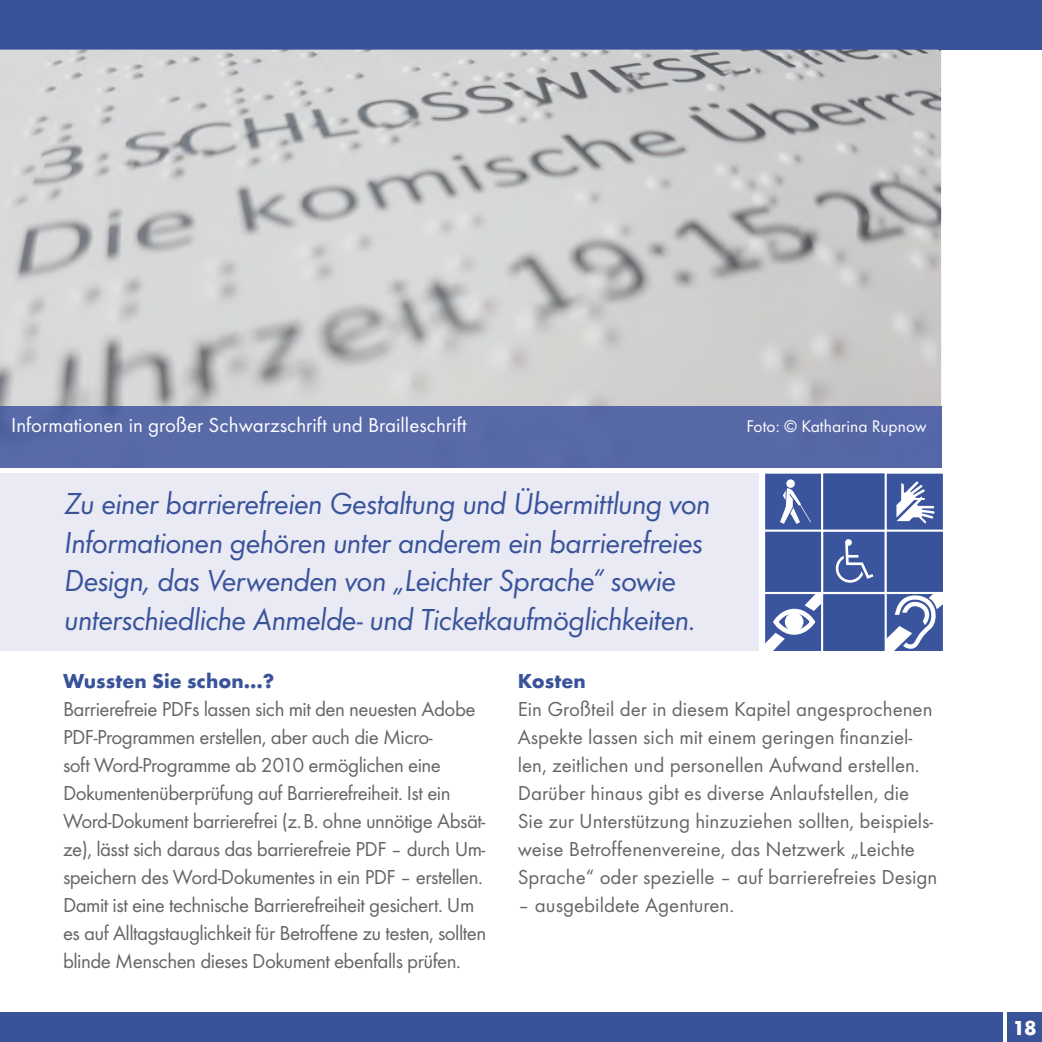
<style>
.page{position:relative;width:1042px;height:1042px;background:#fff}
.page>*{position:absolute;margin:0;border:0;box-sizing:border-box;transform-origin:0 0}
.t1{font:italic 31.5px/38.5px "Futura T";letter-spacing:-.025em;color:#39539b}
.t2{font:21px/28px "Futura T";letter-spacing:-.02em;color:#656564}
.t3{font:21px/28px "Futura T";color:#656564}
.t4{font:21px "Futura T";color:#fff}
.t5{font:700 21px "Futura T";color:#39539b}
.t6{font:700 21px "Futura T";color:#fff}
.t7{font:17.5px "Futura T";color:#fff}
</style>
<div class="page">
<div style="left:0;top:1012px;width:1002px;height:30px;background:#39539b"></div>
<div style="left:0;top:0;width:1042px;height:50px;background:#39539b"></div>
<div style="left:1007px;top:1012px;width:35px;height:30px;background:#39539b"></div>
<div style="left:0;top:473px;width:758px;height:178px;background:#e9eaf4"></div>
<div style="left:765px;top:473px;width:178px;height:178px;background:#39539b"></div>
<img style="left:0;top:50px;width:941px;height:357px">
<div style="left:0;top:407px;width:941px;height:61px;background:#5869a8"></div>
<svg style="left:766px;top:633px;width:19px;height:17px"></svg>
<svg style="left:804px;top:595px;width:16px;height:16px"></svg>
<div style="left:773px;top:609px;width:42px;height:26px;border:5px solid #fff;border-radius:50%"></div>
<div style="left:785px;top:612px;width:18px;height:19px;background:#fff;border-radius:50%"></div>
<div style="left:763px;top:592px;width:60px;height:61px;border:2px solid #fff"></div>
<div style="left:786px;top:479px;width:9px;height:9px;background:#fff;border-radius:50%"></div>
<svg style="left:780px;top:488px;width:31px;height:36px"></svg>
<div style="left:763px;top:471px;width:60px;height:61px;border:2px solid #fff"></div>
<svg style="left:896px;top:481px;width:39px;height:43px"></svg>
<div style="left:884px;top:471px;width:61px;height:61px;border:2px solid #fff"></div>
<svg style="left:887px;top:595px;width:55px;height:55px"></svg>
<div style="left:884px;top:592px;width:61px;height:61px;border:2px solid #fff"></div>
<svg style="left:836px;top:544px;width:37px;height:39px"></svg>
<div style="left:845px;top:539px;width:7px;height:7px;background:#fff;border-radius:50%"></div>
<div style="left:821px;top:529px;width:66px;height:65px;border:2px solid #fff"></div>
<div style="left:763px;top:472px;width:182px;height:181px;border:2px solid #fff"></div>
<p class="t4" style="left:11px;top:413px;width:457px">Informationen in großer Schwarzschrift und Brailleschrift</p>
<p class="t7" style="left:746px;top:416px;width:182px">Foto: © Katharina Rupnow</p>
<h1 class="t1" style="left:64px;top:484px;width:648px">Zu einer barrierefreien Gestaltung und Übermittlung von Informationen gehören unter anderem ein barrierefreies Design, das Verwenden von „Leichter Sprache“ sowie unterschiedliche Anmelde- und Ticketkaufmöglichkeiten.</h1>
<p class="t5" style="left:63px;top:668px;width:213px">Wussten Sie schon…?</p>
<p class="t2" style="left:63px;top:695px;width:425px">Barrierefreie PDFs lassen sich mit den neuesten Adobe PDF-Programmen erstellen, aber auch die Micro-<br>soft Word-Programme ab 2010 ermöglichen eine Dokumentenüberprüfung auf Barrierefreiheit. Ist ein Word-Dokument barrierefrei (z. B. ohne unnötige Absät&shy;ze), lässt sich daraus das barrierefreie PDF – durch Um&shy;speichern des Word-Dokumentes in ein PDF – erstellen.<br>Damit ist eine technische Barrierefreiheit gesichert. Um es auf Alltagstauglichkeit für Betroffene zu testen, sollten blinde Menschen dieses Dokument ebenfalls prüfen.</p>
<p class="t5" style="left:518px;top:668px;width:70px">Kosten</p>
<p class="t3" style="left:518px;top:695px;width:421px">Ein Großteil der in diesem Kapitel angesprochenen Aspekte lassen sich mit einem geringen finanziel&shy;len, zeitlichen und personellen Aufwand erstellen.<br>Darüber hinaus gibt es diverse Anlaufstellen, die Sie zur Unterstützung hinzuziehen sollten, beispiels&shy;weise Betroffenenvereine, das Netzwerk „Leichte Sprache“ oder spezielle – auf barrierefreies Design</p>
<p class="t3" style="left:518px;top:890px;width:218px">– ausgebildete Agenturen.</p>
<p class="t6" style="left:1012px;top:1015px;width:26px">18</p>
</div>
